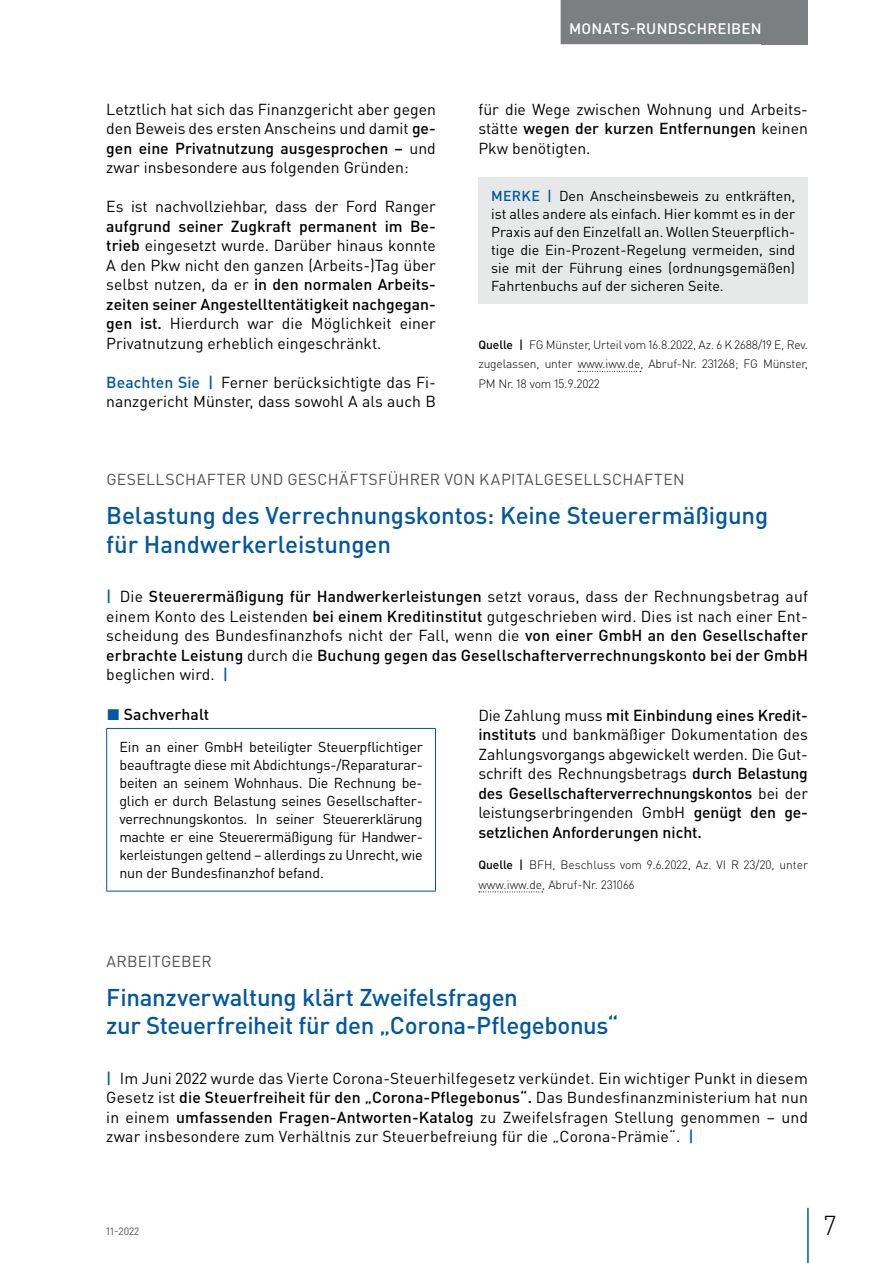
<style>
.page{position:relative;width:893px;height:1263px;background:#fff}
.page>*{position:absolute;margin:0;border:0;box-sizing:border-box;transform-origin:0 0}
.t1{font:300 27px "DIN Pro";color:#000002}
.t2{font:500 24px/28.5px "DIN Pro";letter-spacing:-.01em;color:#0157a2}
.t3{font:15.75px/19.5px "DIN Pro";color:#000002;text-align:justify}
.t4{font:15.75px "DIN Pro";letter-spacing:.02em;color:#4f5152}
.t5{font:500 15.75px "DIN Pro";letter-spacing:.005em;color:#000002}
.t6{font:500 15px "DIN Pro";letter-spacing:.015em;color:#fff}
.t7{font:14.25px/18px "DIN Pro";letter-spacing:-.01em;color:#000002;text-align:justify}
.t8{font:300 12px/19.5px "DIN Pro";color:#000002}
.t9{font:10.5px "DIN Pro";color:#4f5152}
.s1{font-weight:500}
.s2{font-weight:500;color:#0157a2}
.s3{color:#0157a2}
</style>
<div class="page">
<div style="left:762px;top:0;width:46px;height:44px;background:#7c7f7f"></div>
<hr style="left:807px;top:1208px;width:2px;height:55px;background:#0157a2">
<div style="left:561px;top:0;width:209px;height:44px;background:#7c7f7f"></div>
<hr style="left:106px;top:728px;width:330px;height:1px;background:#0157a2">
<hr style="left:106px;top:729px;width:1px;height:162px;background:#0157a2">
<hr style="left:435px;top:729px;width:1px;height:162px;background:#0157a2">
<hr style="left:106px;top:891px;width:330px;height:1px;background:#0157a2">
<svg style="left:479px;top:891px;width:64px;height:1px"></svg>
<svg style="left:578px;top:371px;width:63px;height:1px"></svg>
<div style="left:478px;top:177px;width:330px;height:126px;background:#e6e9e8"></div>
<p class="t3" style="left:106px;top:99px;width:331px">Letztlich hat sich das Finanzgericht aber gegen den Beweis des ersten Anscheins und damit <span class="s1">ge&shy;gen eine Privatnutzung ausgesprochen –</span> und zwar insbesondere aus folgenden Gründen:</p>
<p class="t3" style="left:106px;top:196px;width:331px">Es ist nachvollziehbar, dass der Ford Ranger</p>
<p class="t3" style="left:106px;top:216px;width:331px"><span class="s1">aufgrund seiner Zugkraft permanent im Be&shy;trieb</span> eingesetzt wurde. Darüber hinaus konnte A den Pkw nicht den ganzen (Arbeits-)Tag über selbst nutzen, da er <span class="s1">in den normalen Arbeits&shy;zeiten seiner Angestelltentätigkeit nachgegan&shy;gen ist.</span> Hierdurch war die Möglichkeit einer Privatnutzung erheblich eingeschränkt.</p>
<p class="t3" style="left:106px;top:372px;width:331px"><span class="s2">Beachten Sie |</span> Ferner berücksichtigte das Fi&shy;nanzgericht Münster, dass sowohl A als auch B</p>
<p class="t6" style="left:569px;top:18px;width:194px">MONATS-RUNDSCHREIBEN</p>
<p class="t3" style="left:478px;top:99px;width:331px">für die Wege zwischen Wohnung und Arbeits&shy;stätte <span class="s1">wegen der kurzen Entfernungen</span> keinen Pkw benötigten.</p>
<p class="t7" style="left:491px;top:186px;width:306px"><span class="s2">MERKE |</span> Den Anscheinsbeweis zu entkräften, ist alles andere als einfach. Hier kommt es in der Praxis auf den Einzelfall an. Wollen Steuerpflich&shy;tige die Ein-Prozent-Regelung vermeiden, sind sie mit der Führung eines (ordnungsgemäßen)<br>Fahrtenbuchs auf der sicheren Seite.</p>
<p class="t8" style="left:478px;top:334px;width:331px;text-align:justify"><span class="s1">Quelle |</span> FG Münster, Urteil vom 16.8.2022, Az. 6 K 2688/19 E, Rev. zugelassen, unter www.iww.de, Abruf-Nr. 231268; FG Münster, PM Nr. 18 vom 15.9.2022</p>
<p class="t4" style="left:106px;top:469px;width:580px">GESELLSCHAFTER UND GESCHÄFTSFÜHRER VON KAPITALGESELLSCHAFTEN</p>
<h2 class="t2" style="left:106px;top:500px;width:663px">Belastung des Verrechnungskontos: Keine Steuerermäßigung für Handwerkerleistungen</h2>
<p class="t3" style="left:106px;top:586px;width:703px"><span class="s2">|</span> Die <span class="s1">Steuerermäßigung für Handwerkerleistungen</span> setzt voraus, dass der Rechnungsbetrag auf einem Konto des Leistenden <span class="s1">bei einem Kreditinstitut</span> gutgeschrieben wird. Dies ist nach einer Ent&shy;scheidung des Bundesfinanzhofs nicht der Fall, wenn die <span class="s1">von einer GmbH an den Gesellschafter erbrachte Leistung</span> durch die <span class="s1">Buchung gegen das Gesellschafterverrechnungskonto bei der GmbH </span>beglichen wird. <span class="s2">|</span></p>
<p class="t5" style="left:107px;top:703px;width:104px"><span class="s3">◼</span> Sachverhalt</p>
<p class="t7" style="left:119px;top:737px;width:305px">Ein an einer GmbH beteiligter Steuerpflichtiger beauftragte diese mit Abdichtungs-/Reparaturar&shy;beiten an seinem Wohnhaus. Die Rechnung be&shy;glich er durch Belastung seines Gesellschafter&shy;verrechnungskontos. In seiner Steuererklärung machte er eine Steuerermäßigung für Handwer&shy;kerleistungen geltend – allerdings zu Unrecht, wie nun der Bundesfinanzhof befand.</p>
<p class="t3" style="left:478px;top:705px;width:331px">Die Zahlung muss <span class="s1">mit Einbindung eines Kredit&shy;instituts</span> und bankmäßiger Dokumentation des Zahlungsvorgangs abgewickelt werden. Die Gut&shy;schrift des Rechnungsbetrags <span class="s1">durch Belastung des Gesellschafterverrechnungskontos</span> bei der leistungserbringenden GmbH <span class="s1">genügt den ge&shy;setzlichen Anforderungen nicht.</span></p>
<p class="t8" style="left:478px;top:855px;width:331px"><span class="s1">Quelle |</span> BFH, Beschluss vom 9.6.2022, Az. VI R 23/20, unter www.iww.de, Abruf-Nr. 231066</p>
<p class="t4" style="left:106px;top:950px;width:107px">ARBEITGEBER</p>
<h2 class="t2" style="left:106px;top:982px;width:514px">Finanzverwaltung klärt Zweifelsfragen<br>zur Steuerfreiheit für den „Corona-Pflegebonus“</h2>
<p class="t3" style="left:106px;top:1068px;width:703px"><span class="s2">|</span> Im Juni 2022 wurde das Vierte Corona-Steuerhilfegesetz verkündet. Ein wichtiger Punkt in diesem Gesetz ist <span class="s1">die Steuerfreiheit für den „Corona-Pflegebonus“.</span> Das Bundesfinanzministerium hat nun in einem <span class="s1">umfassenden Fragen-Antworten-Katalog</span> zu Zweifelsfragen Stellung genommen – und zwar insbesondere zum Verhältnis zur Steuerbefreiung für die „Corona-Prämie“. <span class="s2">|</span></p>
<p class="t9" style="left:106px;top:1224px;width:35px">11-2022</p>
<h1 class="t1" style="left:824px;top:1207px;width:14px">7</h1>
</div>
